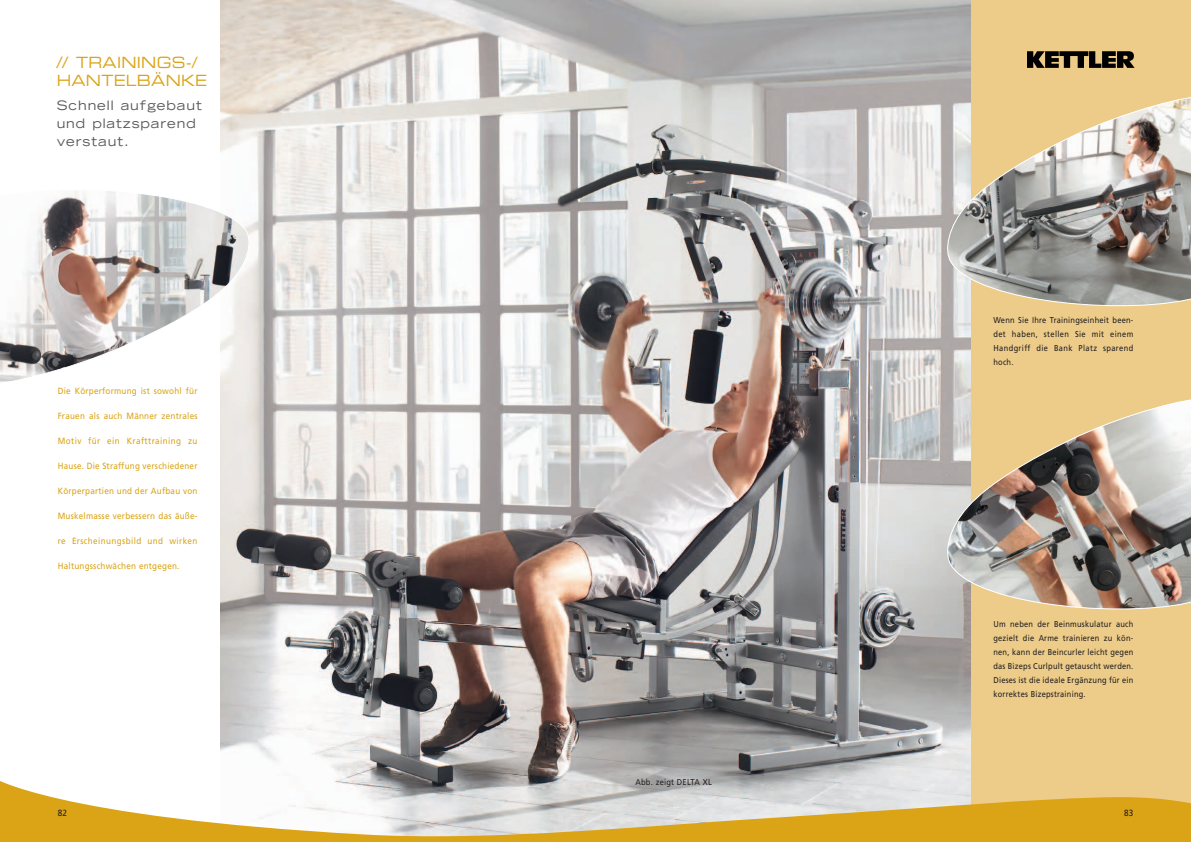
<style>
.page{position:relative;width:1191px;height:842px;background:#fff}
.page>*{position:absolute;margin:0;border:0;box-sizing:border-box;transform-origin:0 0}
.t1{font:15.5px/18px "Eurostile Extended Two";letter-spacing:.02em;color:#dba417;scale:.95 1}
.t2{font:expanded 13px/18px "Trade Gothic LH";letter-spacing:.07em;color:#57585a}
.t3{font:9px "Frutiger";letter-spacing:.03em;color:#dba417;scale:.9 1}
.t4{font:9px "Frutiger";letter-spacing:.05em;color:#dba417;scale:.9 1}
.t5{font:9px "Frutiger";color:#231f20;scale:.9 1}
.t6{font:8.5px/14px "Frutiger";letter-spacing:.03em;color:#231f20;text-align:justify;scale:.88 1}
.t7{font:8.5px "Frutiger";letter-spacing:.03em;color:#231f20;scale:.89 1}
</style>
<div class="page">
<img style="left:220px;top:0;width:750px;height:777px">
<div style="left:970px;top:0;width:221px;height:842px;background:#edcc89"></div>
<img style="left:943px;top:396px;width:248px;height:224px">
<svg style="left:943px;top:93px;width:248px;height:223px"></svg>
<svg style="left:0;top:777px;width:1191px;height:65px"></svg>
<svg style="left:0;top:180px;width:254px;height:207px"></svg>
<svg style="left:1027px;top:51px;width:107px;height:17px"></svg>
<h1 class="t1" style="left:57px;top:54px;width:160px">// TRAININGS-/<br>HANTELBÄNKE</h1>
<h2 class="t2" style="left:57px;top:97px;width:147px">Schnell aufgebaut und platzsparend verstaut.</h2>
<p class="t3" style="left:58px;top:388px;width:157px">Die Körperformung ist sowohl für</p>
<p class="t3" style="left:58px;top:413px;width:157px">Frauen als auch Männer zentrales</p>
<p class="t4" style="left:58px;top:438px;width:157px">Motiv für ein Krafttraining zu</p>
<p class="t3" style="left:58px;top:463px;width:157px">Hause. Die Straffung verschiedener</p>
<p class="t3" style="left:58px;top:488px;width:157px">Körperpartien und der Aufbau von</p>
<p class="t3" style="left:58px;top:513px;width:157px">Muskelmasse verbessern das äuße-</p>
<p class="t4" style="left:58px;top:538px;width:157px">re Erscheinungsbild und wirken</p>
<p class="t3" style="left:58px;top:563px;width:137px">Haltungsschwächen entgegen.</p>
<p class="t7" style="left:635px;top:779px;width:87px">Abb. zeigt DELTA XL</p>
<p class="t6" style="left:993px;top:314px;width:160px">Wenn Sie Ihre Trainingseinheit been&shy;det haben, stellen Sie mit einem Handgriff die Bank Platz sparend hoch.</p>
<p class="t6" style="left:993px;top:618px;width:160px">Um neben der Beinmuskulatur auch gezielt die Arme trainieren zu kön&shy;nen, kann der Beincurler leicht gegen das Bizeps Curlpult getauscht werden.<br>Dieses ist die ideale Ergänzung für ein korrektes Bizepstraining.</p>
<p class="t5" style="left:58px;top:809px;width:12px">82</p>
<p class="t5" style="left:1124px;top:809px;width:12px">83</p>
</div>
